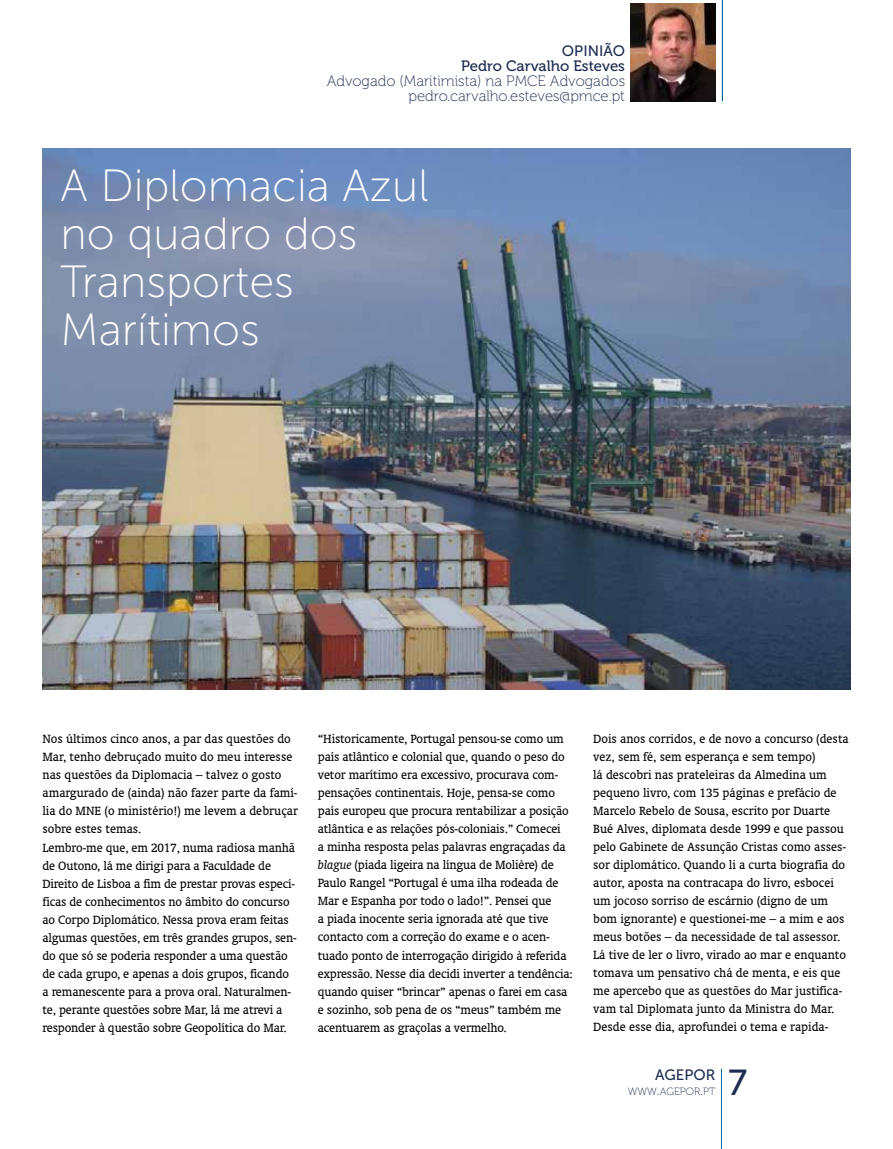
<style>
.page{position:relative;width:893px;height:1149px;background:#fff}
.page>*{position:absolute;margin:0;border:0;box-sizing:border-box;transform-origin:0 0}
.t1{font:45px/48px "Museo Sans 100";color:#fff}
.t2{font:36px "Museo Sans 500";color:#1e2d51}
.t3{font:15px/15px "Museo 100";color:#1e2d51;text-align:right}
.t4{font:15px "Museo 500";color:#1e2d51}
.t5{font:15px "Museo Sans 500";color:#1e2d51}
.t6{font:13.5px/18px "Oranda BT";letter-spacing:-.01em;color:#000}
.t7{font:10.5px "Museo 100";color:#1e2d51}
.s1{font-style:italic}
.s2{font-size:15px}
</style>
<div class="page">
<img style="left:43px;top:149px;width:807px;height:540px">
<hr style="left:722px;top:0;width:1px;height:101px;background:#0069a0">
<img style="left:631px;top:4px;width:85px;height:97px">
<hr style="left:721px;top:1068px;width:1px;height:80px;background:#0069a0">
<p class="t5" style="left:562px;top:43px;width:65px">OPINIÃO</p>
<p class="t4" style="left:461px;top:58px;width:165px">Pedro Carvalho Esteves</p>
<p class="t3" style="left:327px;top:74px;width:300px">Advogado (Maritimista) na PMCE Advogados pedro.carvalho.esteves@pmce.pt</p>
<h1 class="t1" style="left:61px;top:162px;width:370px">A Diplomacia Azul no quadro dos<br>Transportes<br>Marítimos</h1>
<p class="t6" style="left:43px;top:729px;width:257px">Nos últimos cinco anos, a par das questões do Mar, tenho debruçado muito do meu interesse nas questões da Diplomacia – talvez o gosto amargurado de (ainda) não fazer parte da famí&shy;lia do MNE (o ministério!) me levem a debruçar sobre estes temas.<br>Lembro-me que, em 2017, numa radiosa manhã de Outono, lá me dirigi para a Faculdade de Direito de Lisboa a fim de prestar provas especí&shy;ficas de conhecimentos no âmbito do concurso ao Corpo Diplomático. Nessa prova eram feitas algumas questões, em três grandes grupos, sen&shy;do que só se poderia responder a uma questão de cada grupo, e apenas a dois grupos, ficando a remanescente para a prova oral. Naturalmen&shy;te, perante questões sobre Mar, lá me atrevi a responder à questão sobre Geopolítica do Mar.</p>
<p class="t6" style="left:318px;top:729px;width:256px">“Historicamente, Portugal pensou-se como um país atlântico e colonial que, quando o peso do vetor marítimo era excessivo, procurava com&shy;pensações continentais. Hoje, pensa-se como país europeu que procura rentabilizar a posição atlântica e as relações pós-coloniais.” Comecei<br>a minha resposta pelas palavras engraçadas da <span class="s1">blague</span> (piada ligeira na língua de Molière) de Paulo Rangel “Portugal é uma ilha rodeada de Mar e Espanha por todo o lado!”. Pensei que<br>a piada inocente seria ignorada até que tive contacto com a correção do exame e o acen&shy;tuado ponto de interrogação dirigido à referida expressão. Nesse dia decidi inverter a tendência: quando quiser “brincar” apenas o farei em casa e sozinho, sob pena de os “meus” também me acentuarem as graçolas a vermelho.</p>
<p class="t6" style="left:593px;top:729px;width:257px">Dois anos corridos, e de novo a concurso (desta vez, sem fé, sem esperança e sem tempo)<br>lá descobri nas prateleiras da Almedina um pequeno livro, com 135 páginas e prefácio de Marcelo Rebelo de Sousa, escrito por Duarte Bué Alves, diplomata desde 1999 e que passou pelo Gabinete de Assunção Cristas como asses&shy;sor diplomático. Quando li a curta biografia do autor, aposta na contracapa do livro, esbocei um jocoso sorriso de escárnio (digno de um bom ignorante) e questionei-me – a mim e aos meus botões – da necessidade de tal assessor.<br>Lá tive de ler o livro, virado ao mar e enquanto tomava um pensativo chá de menta, e eis que me apercebo que as questões do Mar justifica&shy;vam tal Diplomata junto da Ministra do Mar.<br>Desde esse dia, aprofundei o tema e rapida-</p>
<p class="t5" style="left:655px;top:1066px;width:62px">AGEPOR</p>
<p class="t7" style="left:628px;top:1085px;width:89px">WWW<span class="s2">.</span>AGEPOR<span class="s2">.</span>PT</p>
<h2 class="t2" style="left:728px;top:1062px;width:21px">7</h2>
</div>
